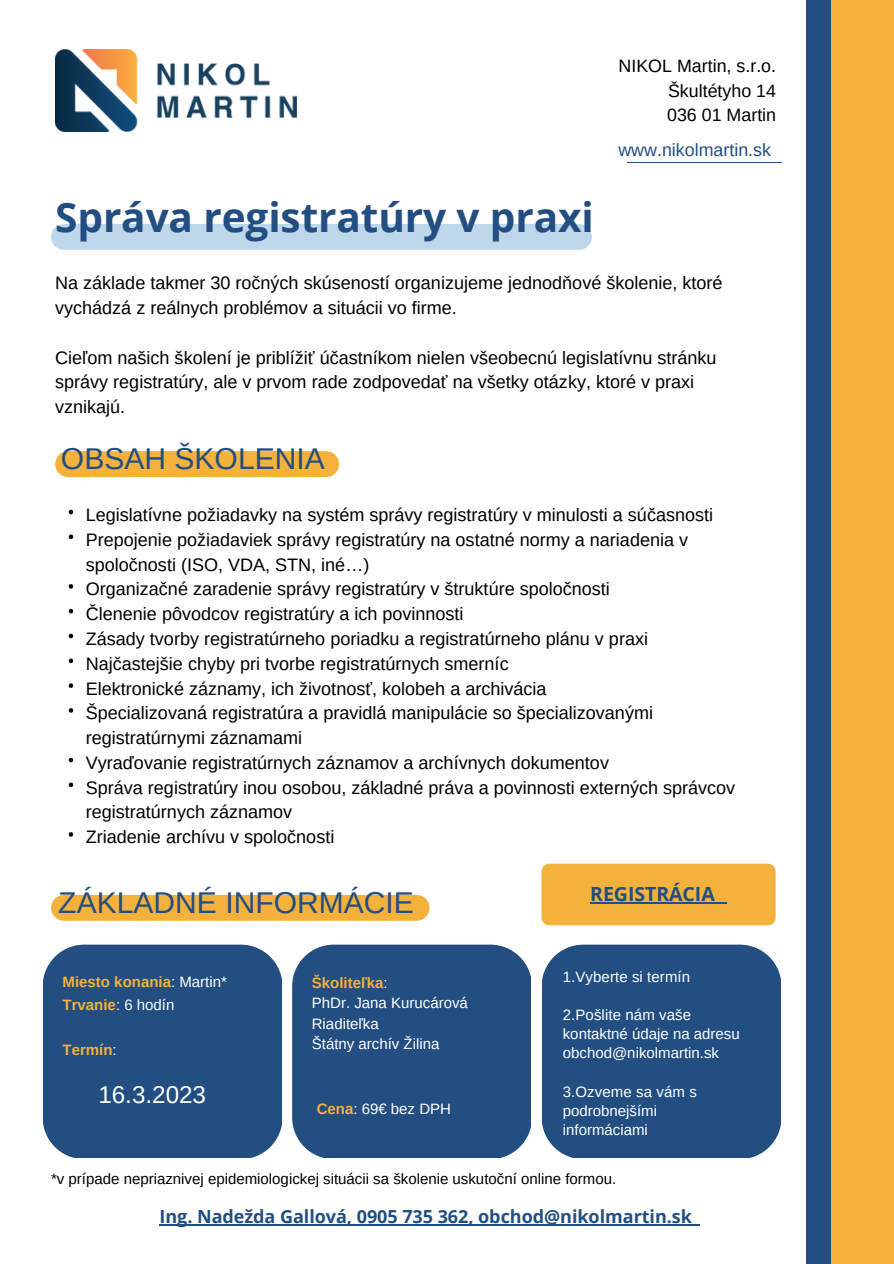
<style>
.page{position:relative;width:894px;height:1264px;background:#fff}
.page>*{position:absolute;margin:0;border:0;box-sizing:border-box;transform-origin:0 0}
.t1{font:700 40.5px "Open Sans";letter-spacing:-.005em;color:#224e81}
.t2{font:30px "Arimo";color:#224e81}
.t3{font:24.15px "Arimo";color:#fff}
.t4{font:700 19.5px "Open Sans";letter-spacing:-.005em;color:#224e81}
.t5{font:18px/24.8px "Arimo";color:#000}
.t6{font:700 18px "Open Sans";letter-spacing:-.005em;color:#224e81}
.t7{font:17.85px/24.5px "Arimo";color:#000;text-align:justify}
.t8{font:17.85px "Arimo";color:#224e81}
.t9{font:15px/19.2px "Arimo";color:#fff}
.t10{font:15px "Arimo";color:#000}
.t11{font:700 15px/22.5px "Arimo";color:#f4b13c}
.s1{font-weight:400;color:#fff}
.s2{font-weight:700;color:#f4b13c}
</style>
<div class="page">
<img style="left:55px;top:49px;width:241px;height:83px">
<svg style="left:69px;top:509px;width:4px;height:5px"></svg>
<svg style="left:69px;top:534px;width:4px;height:5px"></svg>
<svg style="left:69px;top:584px;width:4px;height:4px"></svg>
<svg style="left:69px;top:609px;width:4px;height:4px"></svg>
<svg style="left:69px;top:633px;width:4px;height:5px"></svg>
<svg style="left:69px;top:658px;width:4px;height:5px"></svg>
<svg style="left:69px;top:683px;width:4px;height:5px"></svg>
<svg style="left:69px;top:708px;width:4px;height:4px"></svg>
<div style="left:43px;top:944px;width:238px;height:214px;background:#224e81"></div>
<svg style="left:69px;top:757px;width:4px;height:5px"></svg>
<svg style="left:69px;top:782px;width:4px;height:5px"></svg>
<svg style="left:69px;top:832px;width:4px;height:4px"></svg>
<div style="left:68px;top:451px;width:258px;height:26px;background:#f4b13c"></div>
<div style="left:64px;top:894px;width:352px;height:26px;background:#f4b13c"></div>
<div style="left:64px;top:224px;width:515px;height:26px;background:#bfd7ea"></div>
<hr style="left:159px;top:1224px;width:196px;height:1px;background:#224e81">
<hr style="left:366px;top:1224px;width:334px;height:1px;background:#224e81">
<div style="left:541px;top:863px;width:234px;height:62px;background:#f4b13c;border-radius:8px"></div>
<hr style="left:590px;top:902px;width:136px;height:1px;background:#224e81">
<hr style="left:627px;top:162px;width:154px;height:1px;background:#224e81">
<div style="left:805px;top:0;width:88px;height:1263px;background:#224e81"></div>
<div style="left:830px;top:0;width:63px;height:1263px;background:#f4b13c"></div>
<div style="left:292px;top:944px;width:239px;height:214px;background:#224e81"></div>
<div style="left:542px;top:944px;width:238px;height:214px;background:#224e81"></div>
<h1 class="t1" style="left:55px;top:188px;width:540px">Správa registratúry v praxi</h1>
<p class="t7" style="left:667px;top:54px;width:110px;text-indent:-48px">NIKOL Martin, s.r.o.<br>Škultétyho 14<br>036 01 Martin</p>
<p class="t8" style="left:618px;top:140px;width:154px">www.nikolmartin.sk</p>
<p class="t5" style="left:55px;top:270px;width:668px">Na základe takmer 30 ročných skúseností organizujeme jednodňové školenie, ktoré vychádzá z reálnych problémov a situácii vo firme.</p>
<p class="t5" style="left:55px;top:345px;width:662px">Cieľom našich školení je priblížiť účastníkom nielen všeobecnú legislatívnu stránku správy registratúry, ale v prvom rade zodpovedať na všetky otázky, ktoré v praxi vznikajú.</p>
<h2 class="t2" style="left:61px;top:442px;width:265px">OBSAH ŠKOLENIA</h2>
<p class="t5" style="left:86px;top:502px;width:650px">Legislatívne požiadavky na systém správy registratúry v minulosti a súčasnosti Prepojenie požiadaviek správy registratúry na ostatné normy a nariadenia v spoločnosti (ISO, VDA, STN, iné…)<br>Organizačné zaradenie správy registratúry v štruktúre spoločnosti<br>Členenie pôvodcov registratúry a ich povinnosti<br>Zásady tvorby registratúrneho poriadku a registratúrneho plánu v praxi Najčastejšie chyby pri tvorbe registratúrnych smerníc<br>Elektronické záznamy, ich životnosť, kolobeh a archivácia<br>Špecializovaná registratúra a pravidlá manipulácie so špecializovanými registratúrnymi záznamami<br>Vyraďovanie registratúrnych záznamov a archívnych dokumentov<br>Správa registratúry inou osobou, základné práva a povinnosti externých správcov registratúrnych záznamov<br>Zriadenie archívu v spoločnosti</p>
<h2 class="t2" style="left:58px;top:885px;width:357px">ZÁKLADNÉ INFORMÁCIE</h2>
<p class="t4" style="left:590px;top:880px;width:126px">REGISTRÁCIA</p>
<p class="t11" style="left:63px;top:970px;width:166px">Miesto konania<span class="s1">: Martin*<br></span>Trvanie<span class="s1">: 6 hodín</span></p>
<p class="t11" style="left:63px;top:1038px;width:56px">Termín<span class="s1">:</span></p>
<h3 class="t3" style="left:98px;top:1080px;width:109px">16.3.2023</h3>
<p class="t9" style="left:312px;top:972px;width:157px;line-height:20.2px"><span class="s2">Školiteľka</span>:<br>PhDr. Jana Kurucárová<br>Riaditeľka<br>Štátny archív Žilina</p>
<p class="t9" style="left:562px;top:967px;width:129px">1.Vyberte si termín</p>
<p class="t9" style="left:562px;top:1005px;width:178px">2.Pošlite nám vaše kontaktné údaje na adresu obchod@nikolmartin.sk</p>
<p class="t9" style="left:562px;top:1081px;width:136px">3.Ozveme sa vám s podrobnejšími informáciami</p>
<p class="t9" style="left:316px;top:1099px;width:136px"><span class="s2">Cena</span>: 69€ bez DPH</p>
<p class="t10" style="left:51px;top:1170px;width:566px">*v prípade nepriaznivej epidemiologickej situácii sa školenie uskutoční online formou.</p>
<p class="t6" style="left:159px;top:1204px;width:534px">Ing. Nadežda Gallová, 0905 735 362, obchod@nikolmartin.sk</p>
</div>
